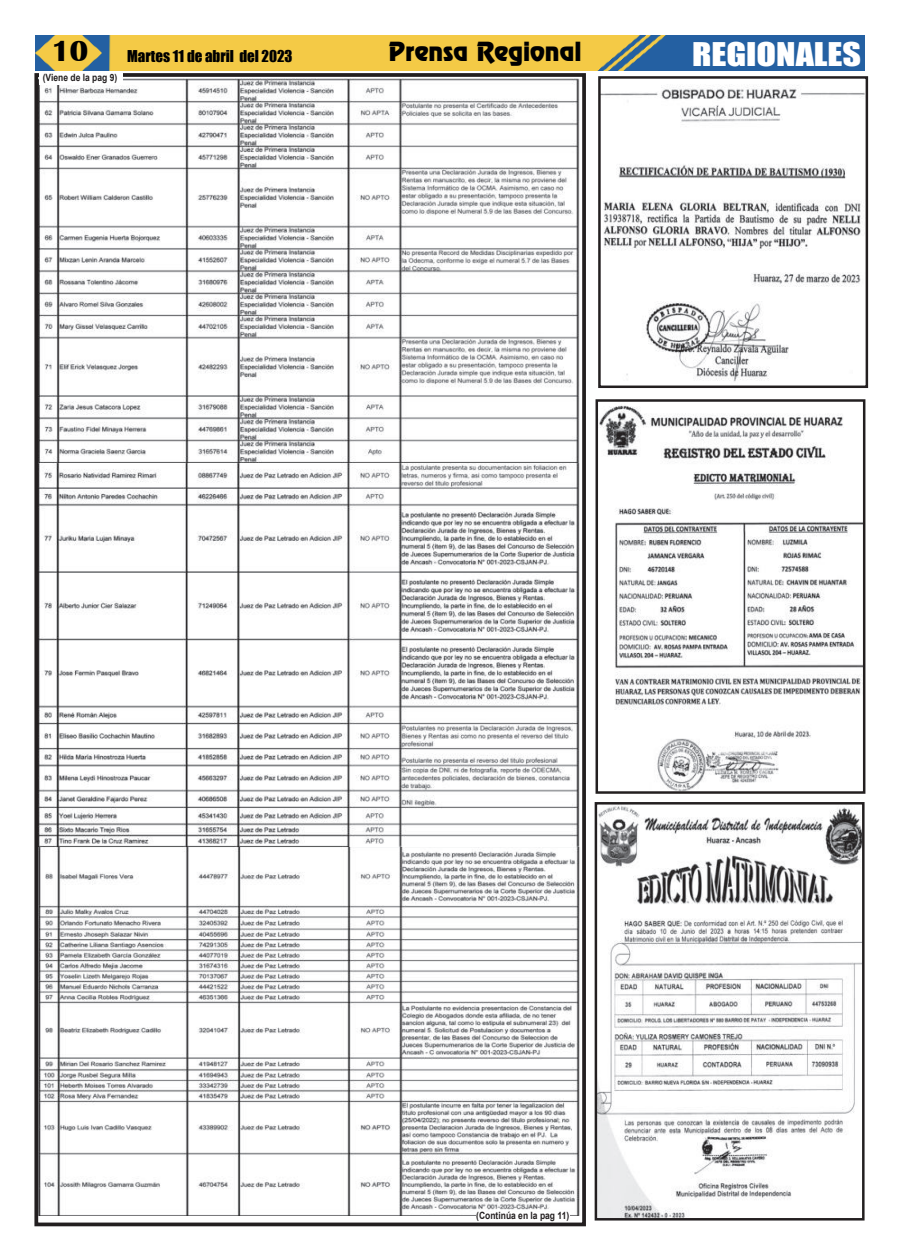
<style>
.page{position:relative;width:900px;height:1258px;background:#fff}
.page>*{position:absolute;margin:0;border:0;box-sizing:border-box;transform-origin:0 0}
.t1{font:30px "Impact";color:#fff;scale:1.2 1}
.t2{font:700 30px "Britannic";color:#000}
.t3{font:23.75px "Renfrew Normal";color:#000}
.t4{font:15px "Impact";color:#000}
.t5{font:700 10px "Arial";color:#231f20;scale:.85 1}
</style>
<div class="page">
<img style="left:35px;top:35px;width:830px;height:36px">
<div style="left:34px;top:73px;width:552px;height:1153px;border:4px solid #231f20"></div>
<img style="left:38px;top:78px;width:542px;height:1137px">
<div style="left:40px;top:71px;width:83px;height:14px;background:#fff"></div>
<div style="left:476px;top:1212px;width:94px;height:10px;background:#fff"></div>
<img style="left:599px;top:806px;width:262px;height:410px">
<div style="left:595px;top:802px;width:270px;height:418px;border:3px solid #231f20"></div>
<img style="left:600px;top:405px;width:261px;height:385px">
<div style="left:596px;top:399px;width:269px;height:395px;border:3px solid #231f20"></div>
<img style="left:602px;top:85px;width:262px;height:297px">
<div style="left:598px;top:76px;width:270px;height:312px;border:3px solid #231f20"></div>
<h1 class="t2" style="left:52px;top:36px;width:38px">10</h1>
<h3 class="t4" style="left:127px;top:49px;width:167px">Martes 11 de abril del 2023</h3>
<h2 class="t3" style="left:389px;top:41px;width:194px">Prensa Regional</h2>
<h1 class="t1" style="left:692px;top:40px;width:143px">REGIONALES</h1>
<p class="t5" style="left:43px;top:74px;width:89px">(Viene de la pag 9)</p>
<p class="t5" style="left:476px;top:1212px;width:111px">(Continúa en la pag 11)</p>
</div>
